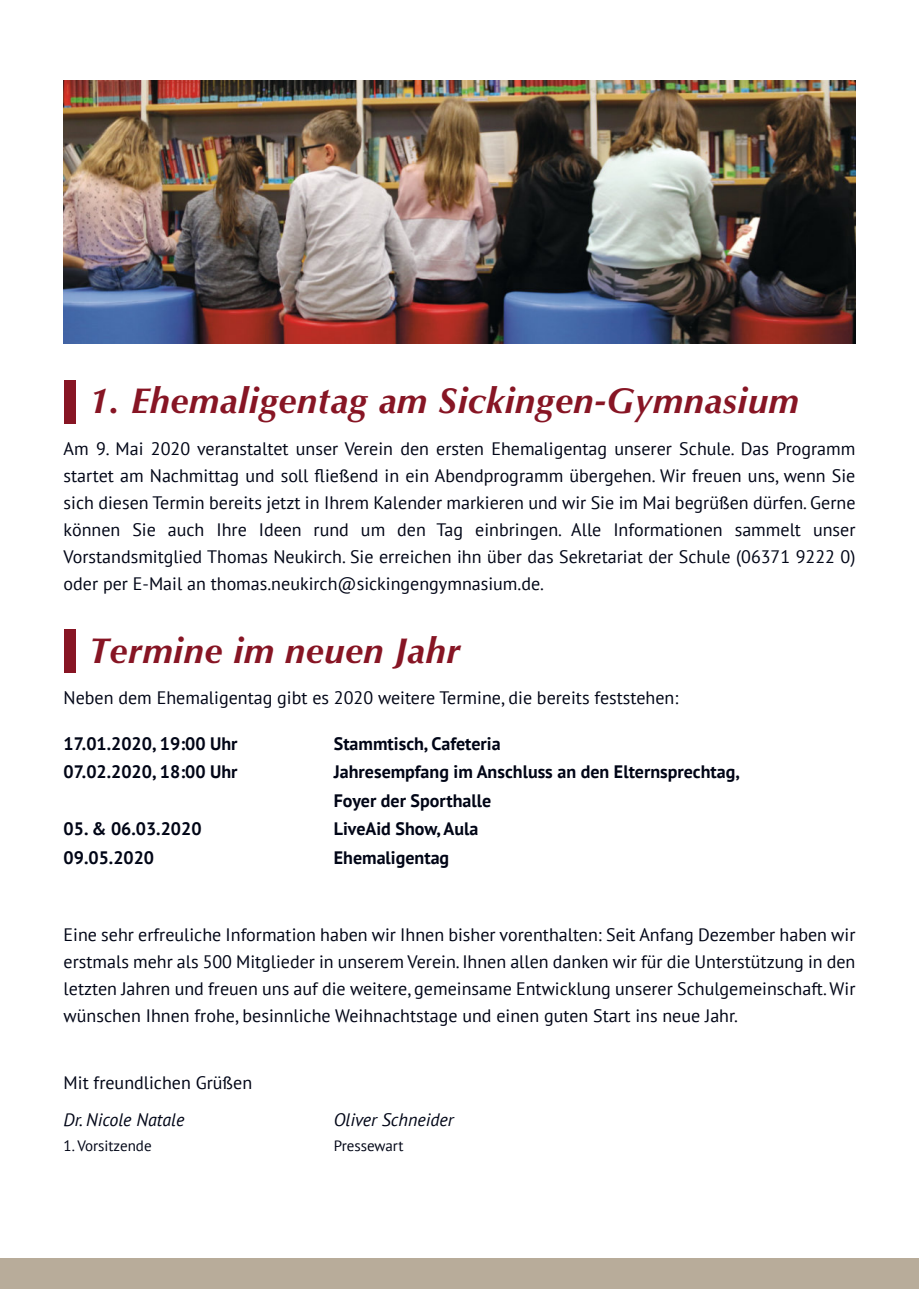
<style>
.page{position:relative;width:919px;height:1289px;background:#fff}
.page>*{position:absolute;margin:0;border:0;box-sizing:border-box;transform-origin:0 0}
.t1{font:italic 700 36px "Optima";letter-spacing:.015em;color:#871524}
.t2{font:18px/27px "PT Sans";color:#000516;text-align:justify}
.t3{font:700 18px/28.5px "PT Sans";color:#000516}
.t4{font:italic 18px "PT Sans";color:#000516}
.t5{font:15px "PT Sans";color:#000516}
</style>
<div class="page">
<div style="left:0;top:1258px;width:918px;height:30px;background:#b8ac9a"></div>
<div style="left:64px;top:629px;width:12px;height:44px;background:#871524"></div>
<div style="left:64px;top:379px;width:12px;height:44px;background:#871524"></div>
<img style="left:64px;top:81px;width:791px;height:263px">
<h1 class="t1" style="left:89px;top:386px;width:711px">1. Ehemaligentag am Sickingen-Gymnasium</h1>
<p class="t2" style="left:64px;top:434px;width:793px">Am 9. Mai 2020 veranstaltet unser Verein den ersten Ehemaligentag unserer Schule. Das Programm startet am Nachmittag und soll fließend in ein Abendprogramm übergehen. Wir freuen uns, wenn Sie sich diesen Termin bereits jetzt in Ihrem Kalender markieren und wir Sie im Mai begrüßen dürfen. Gerne können Sie auch Ihre Ideen rund um den Tag einbringen. Alle Informationen sammelt unser Vorstandsmitglied Thomas Neukirch. Sie erreichen ihn über das Sekretariat der Schule (06371 9222 0) oder per E-Mail an thomas.neukirch@sickingengymnasium.de.</p>
<h1 class="t1" style="left:89px;top:635px;width:373px">Termine im neuen Jahr</h1>
<p class="t2" style="left:64px;top:683px;width:616px">Neben dem Ehemaligentag gibt es 2020 weitere Termine, die bereits feststehen:</p>
<p class="t3" style="left:64px;top:729px;width:175px">17.01.2020, 19:00 Uhr</p>
<p class="t3" style="left:334px;top:729px;width:168px">Stammtisch, Cafeteria</p>
<p class="t3" style="left:64px;top:757px;width:175px">07.02.2020, 18:00 Uhr</p>
<p class="t3" style="left:334px;top:757px;width:407px">Jahresempfang im Anschluss an den Elternsprechtag,<br>Foyer der Sporthalle</p>
<p class="t3" style="left:64px;top:814px;width:139px">05. &amp; 06.03.2020</p>
<p class="t3" style="left:334px;top:814px;width:146px">LiveAid Show, Aula</p>
<p class="t3" style="left:64px;top:843px;width:92px">09.05.2020</p>
<p class="t3" style="left:334px;top:843px;width:117px">Ehemaligentag</p>
<p class="t2" style="left:64px;top:920px;width:793px">Eine sehr erfreuliche Information haben wir Ihnen bisher vorenthalten: Seit Anfang Dezember haben wir erstmals mehr als 500 Mitglieder in unserem Verein. Ihnen allen danken wir für die Unterstützung in den letzten Jahren und freuen uns auf die weitere, gemeinsame Entwicklung unserer Schulgemeinschaft.Wir wünschen Ihnen frohe, besinnliche Weihnachtstage und einen guten Start ins neue Jahr.</p>
<p class="t2" style="left:64px;top:1069px;width:190px">Mit freundlichen Grüßen</p>
<p class="t4" style="left:64px;top:1107px;width:122px">Dr. Nicole Natale</p>
<p class="t4" style="left:334px;top:1107px;width:121px">Oliver Schneider</p>
<p class="t5" style="left:64px;top:1135px;width:89px">1. Vorsitzende</p>
<p class="t5" style="left:334px;top:1135px;width:71px">Pressewart</p>
</div>
